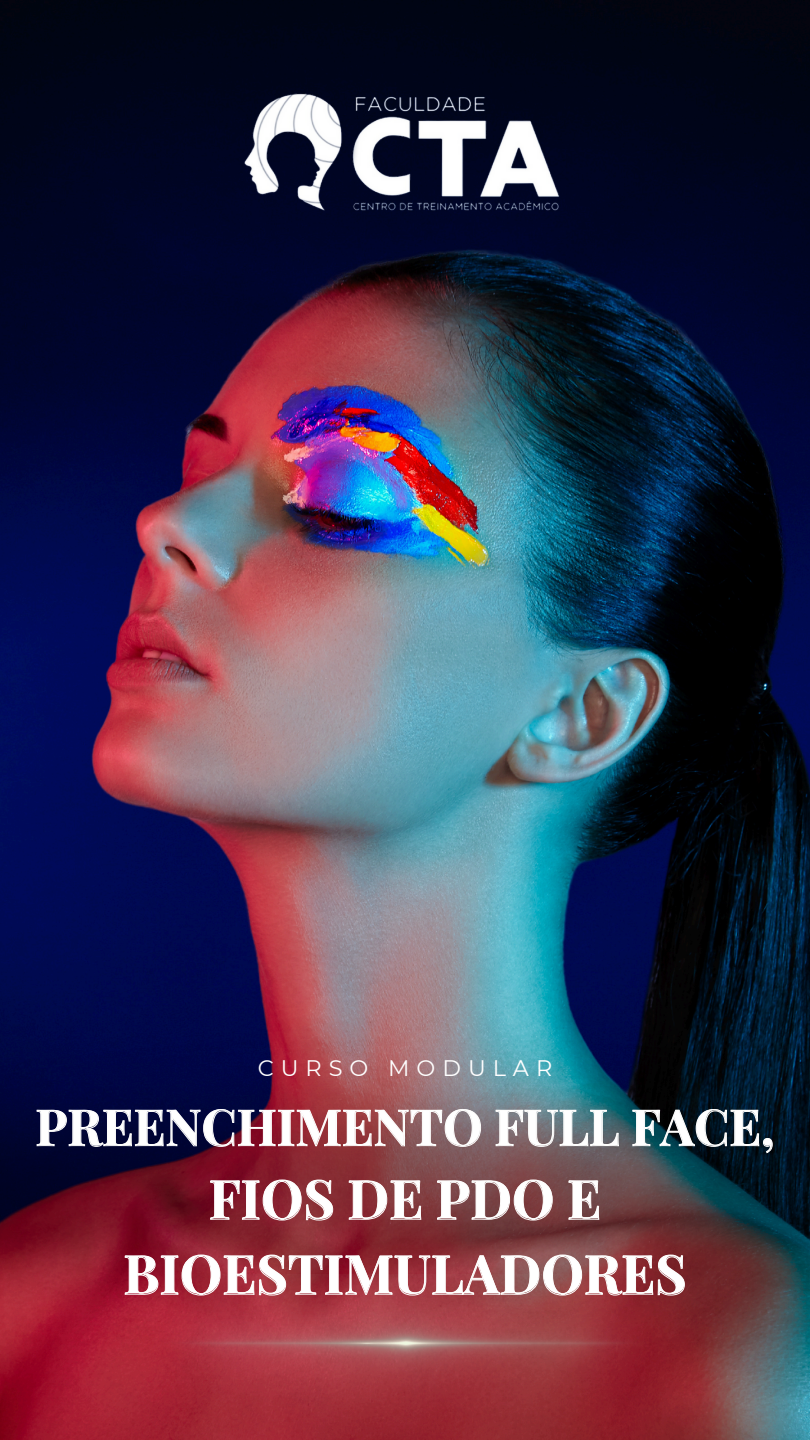
<style>
.page{position:relative;width:810px;height:1440px;background:#fff}
.page>*{position:absolute;margin:0;border:0;box-sizing:border-box;transform-origin:0 0}
.t1{font:700 53.8px/75px "Playfair Display";color:#fff;text-align:center}
.t2{font:700 50px "Playfair Display";color:#fff}
.t3{font:22.5px "Montserrat";letter-spacing:.31em;color:#fff}
</style>
<div class="page">
<img style="left:0;top:0;width:810px;height:162px">
<img style="left:0;top:162px;width:810px;height:1278px">
<img style="left:0;top:1041px;width:810px;height:318px">
<img style="left:223px;top:63px;width:364px;height:171px">
<img style="left:161px;top:1295px;width:488px;height:145px">
<img style="left:37px;top:1109px;width:736px;height:44px">
<svg style="left:210px;top:1180px;width:389px;height:40px"></svg>
<svg style="left:125px;top:1255px;width:560px;height:40px"></svg>
<p class="t3" style="left:258px;top:1054px;width:296px">CURSO MODULAR</p>
<p class="t2" style="left:35px;top:1091px;width:741px">PREENCHIMENTO FULL FACE,</p>
<p class="t1" style="left:123px;top:1158px;width:565px">FIOS DE PDO E<br>BIOESTIMULADORES</p>
</div>
